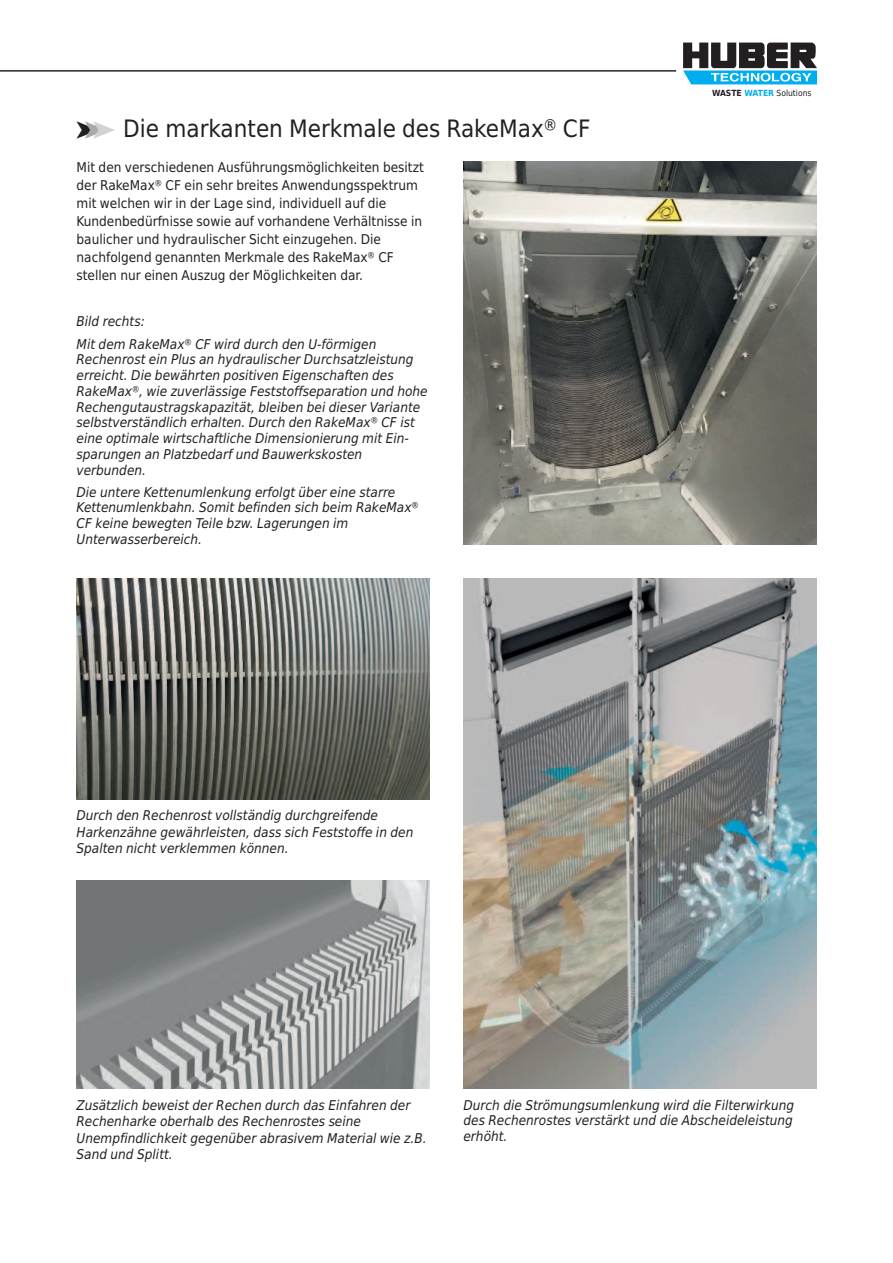
<style>
.page{position:relative;width:893px;height:1263px;background:#fff}
.page>*{position:absolute;margin:0;border:0;box-sizing:border-box;transform-origin:0 0}
.t1{font:24px "Huber Tec";color:#231f20}
.t2{font:italic 13.5px/15.8px "Huber Tec";color:#231f20}
.t3{font:13.5px/18px "Huber Tec";color:#231f20}
.t4{font:8.55px "Huber Tec";color:#231f20}
.s1{color:#a8a9ad}
.s2{color:#d1d2d4}
.s3{font-weight:700}
.s4{font-weight:700;color:#00aeef}
</style>
<div class="page">
<svg style="left:683px;top:43px;width:134px;height:41px"></svg>
<hr style="left:0;top:71px;width:676px;height:1px;background:#231f20">
<svg style="left:0;top:71px;width:13px;height:1px"></svg>
<img style="left:77px;top:578px;width:352px;height:221px">
<img style="left:77px;top:880px;width:352px;height:209px">
<img style="left:463px;top:162px;width:353px;height:382px">
<img style="left:463px;top:578px;width:353px;height:511px">
<h1 class="t1" style="left:77px;top:115px;width:515px">➤<span class="s1">➤</span><span class="s2">➤</span> Die markanten Merkmale des RakeMax® CF</h1>
<p class="t3" style="left:77px;top:158px;width:349px">Mit den verschiedenen Ausführungsmöglichkeiten besitzt der RakeMax® CF ein sehr breites Anwendungsspektrum mit welchen wir in der Lage sind, individuell auf die Kundenbedürfnisse sowie auf vorhandene Verhältnisse in baulicher und hydraulischer Sicht einzugehen. Die nachfolgend genannten Merkmale des RakeMax® CF stellen nur einen Auszug der Möglichkeiten dar.</p>
<p class="t2" style="left:77px;top:311px;width:301px;line-height:22.2px">Bild rechts:<br>Mit dem RakeMax® CF wird durch den U-förmigen</p>
<p class="t2" style="left:77px;top:352px;width:353px">Rechenrost ein Plus an hydraulischer Durchsatzleistung erreicht. Die bewährten positiven Eigenschaften des RakeMax®, wie zuverlässige Feststoffseparation und hohe Rechengutaustragskapazität, bleiben bei dieser Variante selbstverständlich erhalten. Durch den RakeMax® CF ist eine optimale wirtschaftliche Dimensionierung mit Ein&shy;sparungen an Platzbedarf und Bauwerkskosten verbunden.</p>
<p class="t2" style="left:77px;top:484px;width:344px">Die untere Kettenumlenkung erfolgt über eine starre Kettenumlenkbahn. Somit befinden sich beim RakeMax® CF keine bewegten Teile bzw. Lagerungen im Unterwasserbereich.</p>
<p class="t2" style="left:77px;top:807px;width:338px;line-height:16.5px">Durch den Rechenrost vollständig durchgreifende<br>Harkenzähne gewährleisten, dass sich Feststoffe in den<br>Spalten nicht verklemmen können.</p>
<p class="t4" style="left:712px;top:86px;width:101px"><span class="s3">WASTE</span> <span class="s4">WATER</span> Solutions</p>
<p class="t2" style="left:77px;top:1096px;width:352px;line-height:16.5px">Zusätzlich beweist der Rechen durch das Einfahren der Rechenharke oberhalb des Rechenrostes seine Unempfindlichkeit gegenüber abrasivem Material wie z.B.<br>Sand und Splitt.</p>
<p class="t2" style="left:463px;top:1097px;width:332px;text-align:justify">Durch die Strömungsumlenkung wird die Filterwirkung des Rechenrostes verstärkt und die Abscheideleistung erhöht.</p>
</div>
